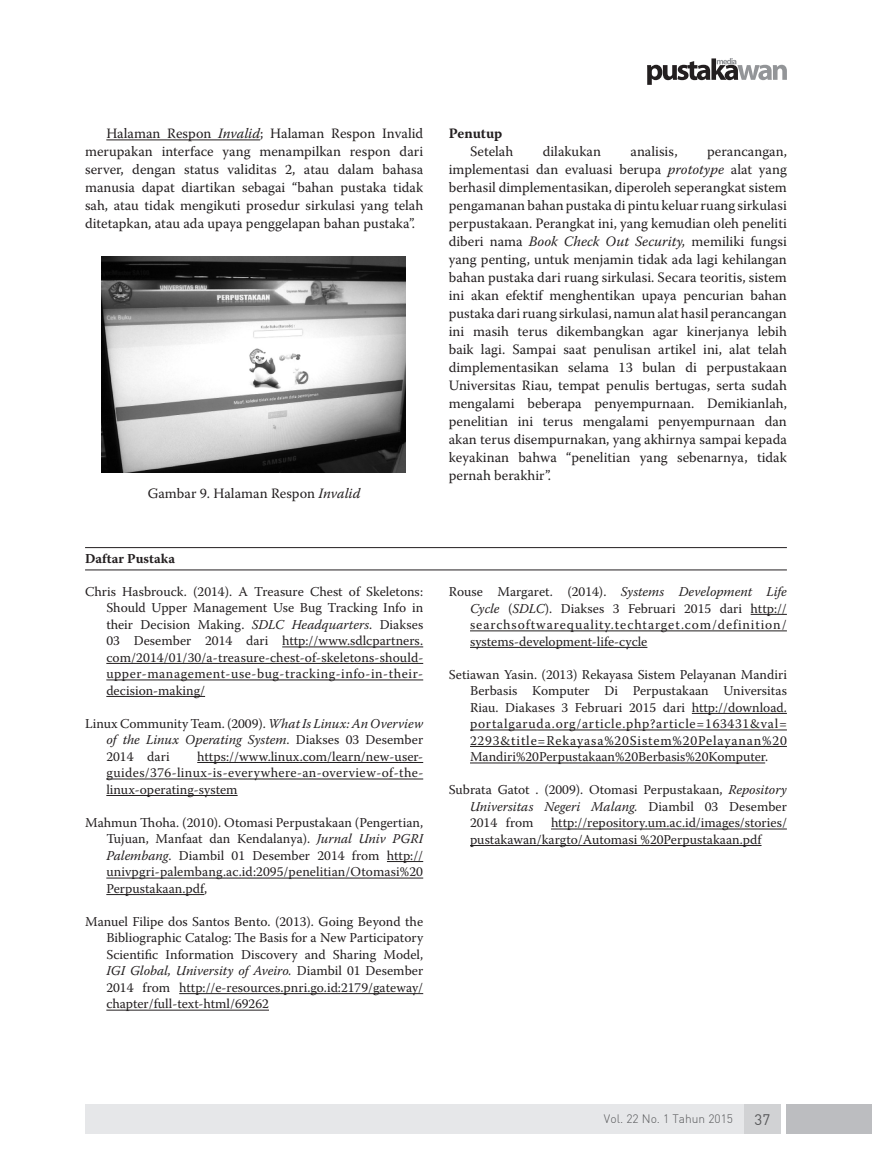
<style>
.page{position:relative;width:872px;height:1170px;background:#fff}
.page>*{position:absolute;margin:0;border:0;box-sizing:border-box;transform-origin:0 0}
.t1{font:15px "DIN";color:#57585a}
.t2{font:14.25px/18px "Warnock Pro";color:#231f20;text-align:justify}
.t3{font:700 14.25px "Warnock Pro";color:#231f20}
.t4{font:13.5px/16.5px "Warnock Pro";color:#231f20;text-align:justify}
.t5{font:700 13.5px "Warnock Pro";letter-spacing:.01em;color:#231f20}
.t6{font:300 12px "DIN";color:#57585a}
.s1{font-style:italic}
</style>
<div class="page">
<div style="left:85px;top:1103px;width:696px;height:30px;background:#e6e7e9"></div>
<div style="left:744px;top:1103px;width:37px;height:30px;background:#d1d2d4"></div>
<div style="left:787px;top:1103px;width:85px;height:30px;background:#bcbdc0"></div>
<svg style="left:647px;top:58px;width:140px;height:27px"></svg>
<hr style="left:106px;top:139px;width:154px;height:1px;background:#231f20">
<img style="left:102px;top:257px;width:303px;height:216px">
<hr style="left:282px;top:646px;width:141px;height:1px;background:#231f20">
<hr style="left:106px;top:663px;width:317px;height:1px;background:#231f20">
<hr style="left:106px;top:679px;width:317px;height:1px;background:#231f20">
<hr style="left:106px;top:696px;width:99px;height:1px;background:#231f20">
<hr style="left:197px;top:762px;width:226px;height:1px;background:#231f20">
<hr style="left:106px;top:778px;width:317px;height:1px;background:#231f20">
<hr style="left:106px;top:795px;width:132px;height:1px;background:#231f20">
<hr style="left:387px;top:861px;width:36px;height:1px;background:#231f20">
<hr style="left:106px;top:877px;width:317px;height:1px;background:#231f20">
<hr style="left:106px;top:894px;width:98px;height:1px;background:#231f20">
<hr style="left:179px;top:993px;width:244px;height:1px;background:#231f20">
<hr style="left:106px;top:1009px;width:163px;height:1px;background:#231f20">
<hr style="left:85px;top:569px;width:702px;height:1px;background:#231f20">
<hr style="left:85px;top:547px;width:702px;height:1px;background:#231f20">
<hr style="left:750px;top:614px;width:37px;height:1px;background:#231f20">
<hr style="left:470px;top:630px;width:317px;height:1px;background:#231f20">
<hr style="left:470px;top:647px;width:177px;height:1px;background:#231f20">
<hr style="left:692px;top:713px;width:95px;height:1px;background:#231f20">
<hr style="left:470px;top:729px;width:317px;height:1px;background:#231f20">
<hr style="left:470px;top:746px;width:317px;height:1px;background:#231f20">
<hr style="left:470px;top:762px;width:295px;height:1px;background:#231f20">
<hr style="left:551px;top:828px;width:236px;height:1px;background:#231f20">
<hr style="left:470px;top:845px;width:291px;height:1px;background:#231f20">
<p class="t2" style="left:85px;top:124px;width:340px;text-indent:21px">Halaman Respon <span class="s1">Invalid</span>; Halaman Respon Invalid merupakan interface yang menampilkan respon dari server, dengan status validitas 2, atau dalam bahasa manusia dapat diartikan sebagai “bahan pustaka tidak sah, atau tidak mengikuti prosedur sirkulasi yang telah ditetapkan, atau ada upaya penggelapan bahan pustaka”.</p>
<p class="t2" style="left:148px;top:484px;width:214px">Gambar 9. Halaman Respon <span class="s1">Invalid</span></p>
<p class="t5" style="left:85px;top:550px;width:91px">Daftar Pustaka</p>
<p class="t4" style="left:106px;top:582px;width:318px;text-indent:-21px">Chris Hasbrouck. (2014). A Treasure Chest of Skeletons:<br>Should Upper Management Use Bug Tracking Info in their Decision Making. <span class="s1">SDLC Headquarters</span>. Diakses 03 Desember 2014 dari http://www.sdlcpartners. com/2014/01/30/a-treasure-chest-of-skeletons-should&shy;upper-management-use-bug-tracking-info-in-their&shy;decision-making/</p>
<p class="t4" style="left:106px;top:714px;width:318px;text-indent:-21px">Linux Community Team. (2009). <span class="s1">What Is Linux: An Overview of the Linux Operating System</span>. Diakses 03 Desember 2014 dari</p>
<p class="t4" style="left:106px;top:747px;width:318px;text-indent:91px">https://www.linux.com/learn/new-user&shy;guides/376-linux-is-everywhere-an-overview-of-the&shy;linux-operating-system</p>
<p class="t4" style="left:106px;top:813px;width:318px;text-indent:-21px">Mahmun Thoha. (2010). Otomasi Perpustakaan (Pengertian, Tujuan, Manfaat dan Kendalanya). <span class="s1">Jurnal Univ PGRI Palembang</span>. Diambil 01 Desember 2014 from http:// univpgri-palembang.ac.id:2095/penelitian/Otomasi%20<br>Perpustakaan.pdf,</p>
<p class="t4" style="left:106px;top:912px;width:318px;text-indent:-21px">Manuel Filipe dos Santos Bento. (2013). Going Beyond the Bibliographic Catalog: The Basis for a New Participatory Scientific Information Discovery and Sharing Model, <span class="s1">IGI Global, University of Aveiro.</span> Diambil 01 Desember 2014 from http://e-resources.pnri.go.id:2179/gateway/ chapter/full-text-html/69262</p>
<p class="t3" style="left:449px;top:125px;width:55px">Penutup</p>
<p class="t2" style="left:470px;top:142px;width:45px">Setelah</p>
<p class="t2" style="left:543px;top:142px;width:60px">dilakukan</p>
<p class="t2" style="left:630px;top:142px;width:49px">analisis,</p>
<p class="t2" style="left:449px;top:142px;width:340px;text-indent:258px">perancangan, implementasi dan evaluasi berupa <span class="s1">prototype</span> alat yang berhasil dimplementasikan, diperoleh seperangkat sistem pengamanan bahan pustaka di pintu keluar ruang sirkulasi perpustakaan. Perangkat ini, yang kemudian oleh peneliti diberi nama <span class="s1">Book Check Out Security,</span> memiliki fungsi yang penting, untuk menjamin tidak ada lagi kehilangan bahan pustaka dari ruang sirkulasi. Secara teoritis, sistem ini akan efektif menghentikan upaya pencurian bahan pustaka dari ruang sirkulasi, namun alat hasil perancangan ini masih terus dikembangkan agar kinerjanya lebih baik lagi. Sampai saat penulisan artikel ini, alat telah dimplementasikan selama 13 bulan di perpustakaan Universitas Riau, tempat penulis bertugas, serta sudah mengalami beberapa penyempurnaan. Demikianlah, penelitian ini terus mengalami penyempurnaan dan akan terus disempurnakan, yang akhirnya sampai kepada keyakinan bahwa “penelitian yang sebenarnya, tidak pernah berakhir”.</p>
<p class="t4" style="left:470px;top:583px;width:318px;text-indent:-21px">Rouse Margaret. (2014). <span class="s1">Systems Development Life Cycle</span> (<span class="s1">SDLC</span>). Diakses 3 Februari 2015 dari http:// searchsoftwarequality.techtarget.com/definition/ systems-development-life-cycle</p>
<p class="t4" style="left:470px;top:665px;width:318px;text-indent:-21px">Setiawan Yasin. (2013) Rekayasa Sistem Pelayanan Mandiri Berbasis Komputer Di Perpustakaan Universitas Riau. Diakases 3 Februari 2015 dari http://download. portalgaruda.org/article.php?article=163431&amp;val= 2293&amp;title=Rekayasa%20Sistem%20Pelayanan%20<br>Mandiri%20Perpustakaan%20Berbasis%20Komputer.</p>
<p class="t4" style="left:470px;top:781px;width:318px;text-indent:-21px">Subrata Gatot . (2009). Otomasi Perpustakaan, <span class="s1">Repository Universitas Negeri Malang.</span> Diambil 03 Desember 2014 from</p>
<p class="t4" style="left:470px;top:814px;width:318px;text-indent:81px">http://repository.um.ac.id/images/stories/ pustakawan/kargto/Automasi %20Perpustakaan.pdf</p>
<p class="t6" style="left:604px;top:1111px;width:131px">Vol. 22 No. 1 Tahun 2015</p>
<p class="t1" style="left:754px;top:1110px;width:17px">37</p>
</div>
